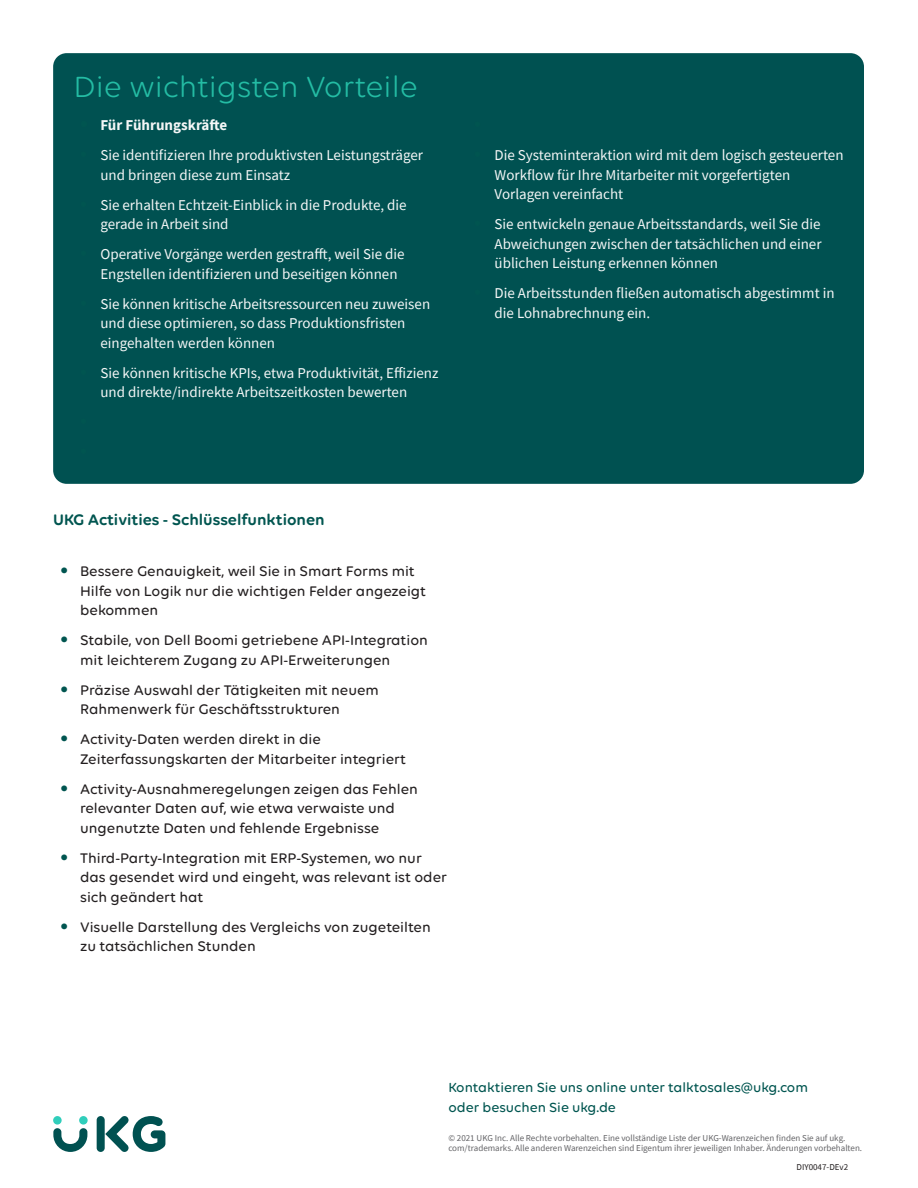
<style>
.page{position:relative;width:918px;height:1188px;background:#fff}
.page>*{position:absolute;margin:0;border:0;box-sizing:border-box;transform-origin:0 0}
.Callout_title{font:31.5px "Volte Rounded";color:#24bca4}
.Body_headline{font:600 16.5px "Volte Rounded";color:#005550}
.t1{font:15px/19.5px "Source Sans Pro";color:#f5f7f7}
.t2{font:500 15px/19.5px "Volte Rounded";color:#231f20}
.t3{font:700 15px "Source Sans Pro";color:#f5f7f7}
.Call_to_action{font:500 14.25px/19.5px "Volte Rounded";color:#005550}
.Footnote{font:9px/10.5px "Source Sans Pro";color:#636366}
.Footnote-2{font:9px "Source Sans Pro";color:#231f20}
.s1{font-size:22.5px;color:#005550}
</style>
<div class="page">
<div style="left:53px;top:53px;width:811px;height:431px;background:#005151;border-radius:14px"></div>
<div style="left:97px;top:1116px;width:8px;height:36px;background:#005151;border-radius:4px"></div>
<svg style="left:105px;top:1116px;width:60px;height:36px"></svg>
<div style="left:53px;top:1116px;width:9px;height:9px;background:#30cebb;border-radius:50%"></div>
<div style="left:79px;top:1116px;width:9px;height:9px;background:#30cebb;border-radius:50%"></div>
<svg style="left:53px;top:1128px;width:34px;height:24px"></svg>
<p class="Callout_title" style="left:73px;top:68px;width:346px">Die wichtigsten Vorteile</p>
<p class="t3" style="left:80px;top:115px;width:149px"><span class="s1">•</span> Für Führungskräfte</p>
<p class="t1" style="left:100px;top:145px;width:324px;text-indent:-20px"><span class="s1">•</span> Sie identifizieren Ihre produktivsten Leistungsträger und bringen diese zum Einsatz</p>
<p class="t1" style="left:100px;top:195px;width:308px;text-indent:-20px"><span class="s1">•</span> Sie erhalten Echtzeit-Einblick in die Produkte, die gerade in Arbeit sind</p>
<p class="t1" style="left:100px;top:244px;width:306px;text-indent:-20px"><span class="s1">•</span> Operative Vorgänge werden gestrafft, weil Sie die<br>Engstellen identifizieren und beseitigen können</p>
<p class="t1" style="left:100px;top:294px;width:331px;text-indent:-20px"><span class="s1">•</span> Sie können kritische Arbeitsressourcen neu zuweisen und diese optimieren, so dass Produktionsfristen eingehalten werden können</p>
<p class="t1" style="left:100px;top:363px;width:340px;text-indent:-20px"><span class="s1">•</span> Sie können kritische KPIs, etwa Produktivität, Effizienz und direkte/indirekte Arbeitszeitkosten bewerten</p>
<p class="t1" style="left:495px;top:145px;width:351px;text-indent:-20px"><span class="s1">•</span> Die Systeminteraktion wird mit dem logisch gesteuerten<br>Workflow für Ihre Mitarbeiter mit vorgefertigten<br>Vorlagen vereinfacht</p>
<p class="t1" style="left:495px;top:214px;width:329px;text-align:justify;text-indent:-20px"><span class="s1">•</span> Sie entwickeln genaue Arbeitsstandards, weil Sie die Abweichungen zwischen der tatsächlichen und einer üblichen Leistung erkennen können</p>
<p class="t1" style="left:495px;top:283px;width:342px;text-indent:-20px"><span class="s1">•</span> Die Arbeitsstunden fließen automatisch abgestimmt in die Lohnabrechnung ein.</p>
<p class="Body_headline" style="left:53px;top:510px;width:273px">UKG Activities - Schlüsselfunktionen</p>
<p class="t2" style="left:80px;top:561px;width:347px;text-indent:-20px"><span class="s1">•</span> Bessere Genauigkeit, weil Sie in Smart Forms mit<br>Hilfe von Logik nur die wichtigen Felder angezeigt bekommen</p>
<p class="t2" style="left:80px;top:630px;width:349px;text-indent:-20px"><span class="s1">•</span> Stabile, von Dell Boomi getriebene API-Integration mit leichterem Zugang zu API-Erweiterungen</p>
<p class="t2" style="left:80px;top:680px;width:300px;text-indent:-20px"><span class="s1">•</span> Präzise Auswahl der Tätigkeiten mit neuem<br>Rahmenwerk für Geschäftsstrukturen</p>
<p class="t2" style="left:80px;top:729px;width:327px;text-indent:-20px"><span class="s1">•</span> Activity-Daten werden direkt in die<br>Zeiterfassungskarten der Mitarbeiter integriert</p>
<p class="t2" style="left:80px;top:779px;width:339px;text-indent:-20px"><span class="s1">•</span> Activity-Ausnahmeregelungen zeigen das Fehlen relevanter Daten auf, wie etwa verwaiste und ungenutzte Daten und fehlende Ergebnisse</p>
<p class="t2" style="left:80px;top:848px;width:368px;text-indent:-20px"><span class="s1">•</span> Third-Party-Integration mit ERP-Systemen, wo nur das gesendet wird und eingeht, was relevant ist oder sich geändert hat</p>
<p class="t2" style="left:80px;top:917px;width:352px;text-indent:-20px"><span class="s1">•</span> Visuelle Darstellung des Vergleichs von zugeteilten zu tatsächlichen Stunden</p>
<p class="Call_to_action" style="left:448px;top:1077px;width:361px">Kontaktieren Sie uns online unter talktosales@ukg.com oder besuchen Sie ukg.de</p>
<p class="Footnote" style="left:448px;top:1132px;width:415px">© 2021 UKG Inc. Alle Rechte vorbehalten. Eine vollständige Liste der UKG-Warenzeichen finden Sie auf ukg. com/trademarks. Alle anderen Warenzeichen sind Eigentum ihrer jeweiligen Inhaber. Änderungen vorbehalten.</p>
<p class="Footnote-2" style="left:796px;top:1161px;width:53px">DIY0047-DEv2</p>
</div>
